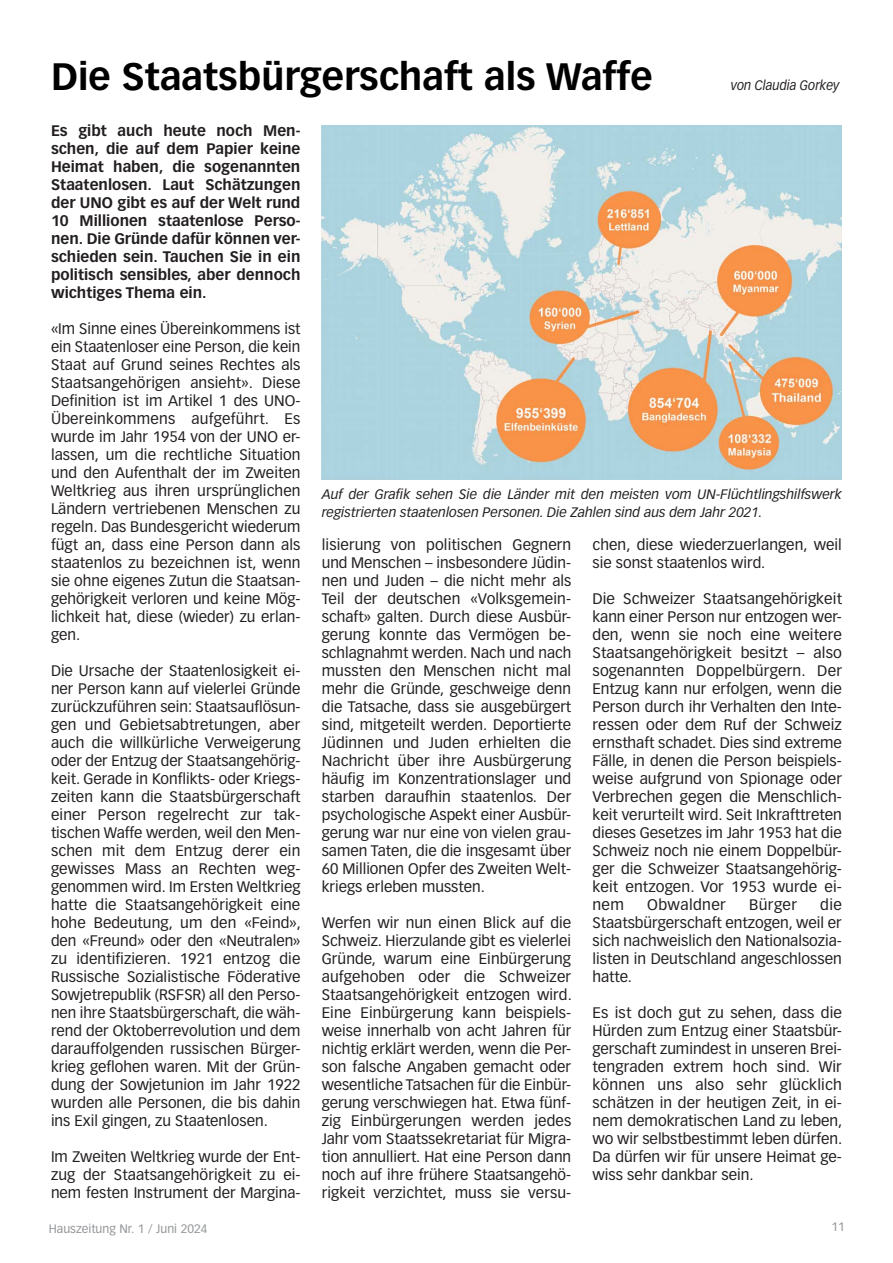
<style>
.page{position:relative;width:893px;height:1263px;background:#fff}
.page>*{position:absolute;margin:0;border:0;box-sizing:border-box;transform-origin:0 0}
.t1{font:700 37.5px "Vectora LT Pro";color:#000}
.t2{font:15px/18px "Vectora LT Pro";color:#231f20;text-align:justify}
.t3{font:700 15px/18px "Vectora LT Pro";color:#231f20;text-align:justify}
.t4{font:15px "Vectora LT Pro";letter-spacing:.025em;color:#231f20}
.t5{font:italic 13.5px/18px "Vectora LT Pro";color:#231f20}
.t6{font:italic 13.5px "Vectora LT Pro";color:#231f20;scale:.92 1}
.t7{font:12px "Vectora LT Pro";color:#939598}
</style>
<div class="page">
<img style="left:322px;top:125px;width:520px;height:355px">
<h1 class="t1" style="left:51px;top:54px;width:603px">Die Staatsbürgerschaft als Waffe</h1>
<p class="t3" style="left:51px;top:121px;width:251px">Es gibt auch heute noch Men&shy;schen, die auf dem Papier keine Heimat haben, die sogenannten Staatenlosen. Laut Schätzungen der UNO gibt es auf der Welt rund 10 Millionen staatenlose Perso&shy;nen. Die Gründe dafür können ver&shy;schieden sein. Tauchen Sie in ein politisch sensibles, aber dennoch wichtiges Thema ein.</p>
<p class="t2" style="left:51px;top:319px;width:251px">«Im Sinne eines Übereinkommens ist ein Staatenloser eine Person, die kein Staat auf Grund seines Rechtes als Staatsangehörigen ansieht». Diese Definition ist im Artikel 1 des UNO-Übereinkommens aufgeführt. Es wurde im Jahr 1954 von der UNO er&shy;lassen, um die rechtliche Situation und den Aufenthalt der im Zweiten Weltkrieg aus ihren ursprünglichen Ländern vertriebenen Menschen zu regeln. Das Bundesgericht wiederum fügt an, dass eine Person dann als staatenlos zu bezeichnen ist, wenn sie ohne eigenes Zutun die Staatsan&shy;gehörigkeit verloren und keine Mög&shy;lichkeit hat, diese (wieder) zu erlan&shy;gen.</p>
<p class="t2" style="left:51px;top:661px;width:252px;text-align:left">Die Ursache der Staatenlosigkeit ei&shy;ner Person kann auf vielerlei Gründe zurückzuführen sein: Staatsauflösun&shy;gen und Gebietsabtretungen, aber auch die willkürliche Verweigerung oder der Entzug der Staatsangehörig&shy;keit. Gerade in Konflikts- oder Kriegs&shy;zeiten kann die Staatsbürgerschaft einer Person regelrecht zur tak&shy;tischen Waffe werden, weil den Men&shy;schen mit dem Entzug derer ein gewisses Mass an Rechten weg&shy;genommen wird. Im Ersten Weltkrieg hatte die Staatsangehörigkeit eine hohe Bedeutung, um den «Feind», den «Freund» oder den «Neutralen» zu identifizieren. 1921 entzog die Russische Sozialistische Föderative Sowjetrepublik (RSFSR) all den Perso&shy;nen ihre Staatsbürgerschaft, die wäh&shy;rend der Oktoberrevolution und dem darauffolgenden russischen Bürger&shy;krieg geflohen waren. Mit der Grün&shy;dung der Sowjetunion im Jahr 1922 wurden alle Personen, die bis dahin ins Exil gingen, zu Staatenlosen.</p>
<p class="t2" style="left:51px;top:1147px;width:251px">Im Zweiten Weltkrieg wurde der Ent&shy;zug der Staatsangehörigkeit zu ei&shy;nem festen Instrument der Margina-</p>
<p class="t6" style="left:731px;top:77px;width:120px">von Claudia Gorkey</p>
<p class="t5" style="left:322px;top:485px;width:522px">Auf der Grafik sehen Sie die Länder mit den meisten vom UN-Flüchtlingshilfswerk registrierten staatenlosen Personen. Die Zahlen sind aus dem Jahr 2021.</p>
<p class="t2" style="left:322px;top:535px;width:251px">lisierung von politischen Gegnern und Menschen – insbesondere Jüdin&shy;nen und Juden – die nicht mehr als Teil der deutschen «Volksgemein&shy;schaft» galten. Durch diese Ausbür&shy;gerung konnte das Vermögen be&shy;schlagnahmt werden. Nach und nach mussten den Menschen nicht mal mehr die Gründe, geschweige denn die Tatsache, dass sie ausgebürgert sind, mitgeteilt werden. Deportierte Jüdinnen und Juden erhielten die Nachricht über ihre Ausbürgerung häufig im Konzentrationslager und starben daraufhin staatenlos. Der psychologische Aspekt einer Ausbür&shy;gerung war nur eine von vielen grau&shy;samen Taten, die die insgesamt über 60 Millionen Opfer des Zweiten Welt&shy;kriegs erleben mussten.</p>
<p class="t2" style="left:322px;top:913px;width:252px">Werfen wir nun einen Blick auf die Schweiz. Hierzulande gibt es vielerlei Gründe, warum eine Einbürgerung aufgehoben oder die Schweizer Staatsangehörigkeit entzogen wird.<br>Eine Einbürgerung kann beispiels&shy;weise innerhalb von acht Jahren für nichtig erklärt werden, wenn die Per&shy;son falsche Angaben gemacht oder wesentliche Tatsachen für die Einbür&shy;gerung verschwiegen hat. Etwa fünf&shy;zig Einbürgerungen werden jedes Jahr vom Staatssekretariat für Migra&shy;tion annulliert. Hat eine Person dann noch auf ihre frühere Staatsangehö&shy;rigkeit verzichtet, muss sie versu-</p>
<p class="t2" style="left:592px;top:535px;width:251px">chen, diese wiederzuerlangen, weil sie sonst staatenlos wird.</p>
<p class="t2" style="left:592px;top:589px;width:251px">Die Schweizer Staatsangehörigkeit kann einer Person nur entzogen wer&shy;den, wenn sie noch eine weitere Staatsangehörigkeit besitzt – also sogenannten Doppelbürgern. Der Entzug kann nur erfolgen, wenn die Person durch ihr Verhalten den Inte&shy;ressen oder dem Ruf der Schweiz ernsthaft schadet. Dies sind extreme Fälle, in denen die Person beispiels&shy;weise aufgrund von Spionage oder Verbrechen gegen die Menschlich&shy;keit verurteilt wird. Seit Inkrafttreten dieses Gesetzes im Jahr 1953 hat die Schweiz noch nie einem Doppelbür&shy;ger die Schweizer Staatsangehörig&shy;keit entzogen. Vor 1953 wurde ei&shy;nem</p>
<p class="t2" style="left:592px;top:895px;width:251px;text-indent:228px">die Staatsbürgerschaft entzogen, weil er sich nachweislich den Nationalsozia&shy;listen in Deutschland angeschlossen hatte.</p>
<p class="t2" style="left:592px;top:1003px;width:251px">Es ist doch gut zu sehen, dass die Hürden zum Entzug einer Staatsbür&shy;gerschaft zumindest in unseren Brei&shy;tengraden extrem hoch sind. Wir können uns also sehr glücklich schätzen in der heutigen Zeit, in ei&shy;nem demokratischen Land zu leben, wo wir selbstbestimmt leben dürfen.<br>Da dürfen wir für unsere Heimat ge&shy;wiss sehr dankbar sein.</p>
<p class="t4" style="left:647px;top:895px;width:80px">Obwaldner</p>
<p class="t2" style="left:749px;top:895px;width:50px">Bürger</p>
<p class="t7" style="left:49px;top:1221px;width:160px">Hauszeitung Nr. 1 / Juni 2024</p>
<p class="t7" style="left:831px;top:1220px;width:15px">11</p>
</div>
